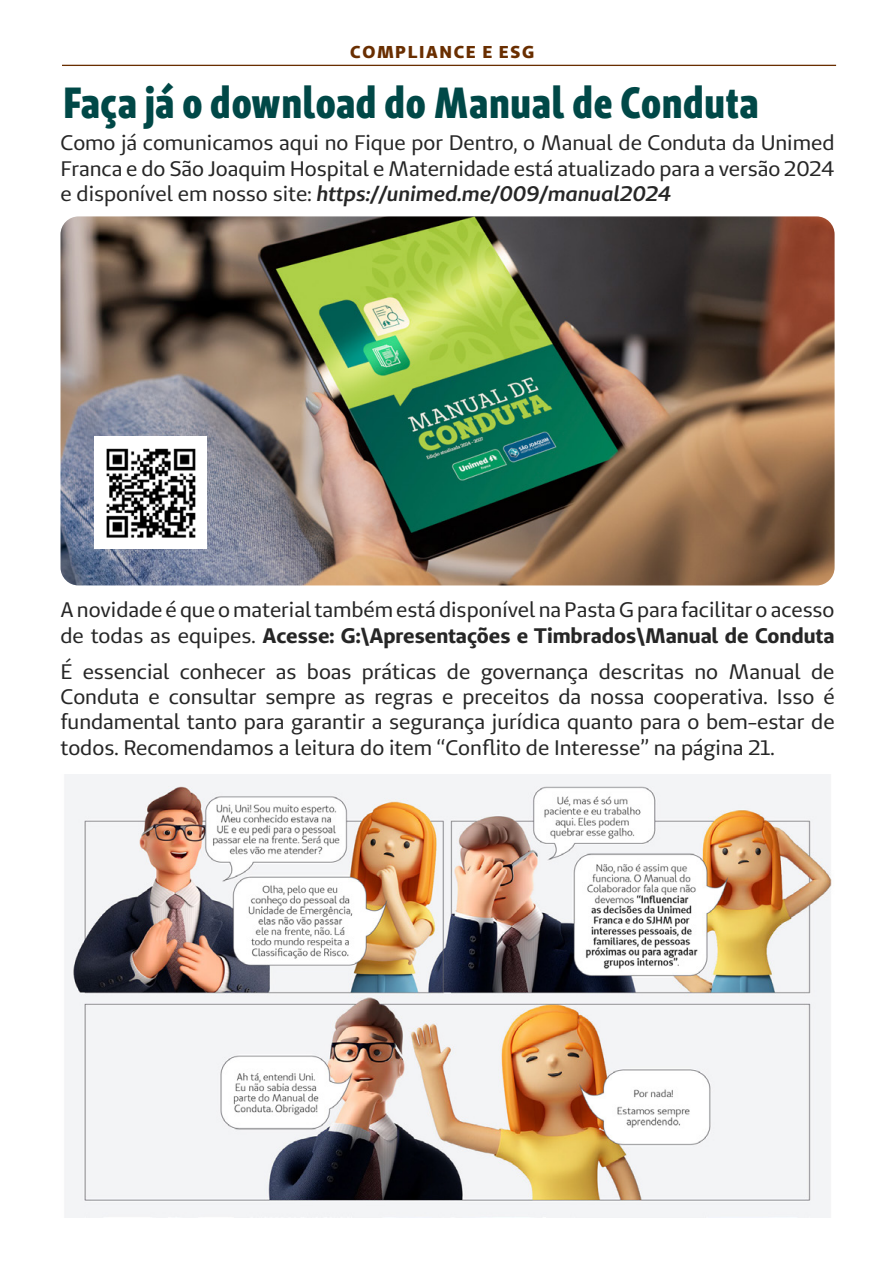
<style>
.page{position:relative;width:893px;height:1263px;background:#fff}
.page>*{position:absolute;margin:0;border:0;box-sizing:border-box;transform-origin:0 0}
.t1{font:condensed 43.5px "Unimed Sans 2020 Bold";color:#004847}
.t2{font:21px/25.5px "Unimed Sans";color:#262626;text-align:justify}
.t3{font:800 17.1px "Unimed Sans";letter-spacing:.09em;color:#692e00}
.s1{font-weight:600;font-style:italic}
.s2{font-weight:700}
</style>
<div class="page">
<hr style="left:62px;top:65px;width:774px;height:1px;background:#692e00">
<img style="left:61px;top:216px;width:774px;height:369px">
<img style="left:94px;top:437px;width:112px;height:112px">
<img style="left:65px;top:774px;width:767px;height:444px">
<p class="t3" style="left:350px;top:41px;width:186px">COMPLIANCE E ESG</p>
<h1 class="t1" style="left:62px;top:74px;width:698px">Faça já o download do Manual de Conduta</h1>
<p class="t2" style="left:61px;top:130px;width:776px">Como já comunicamos aqui no Fique por Dentro, o Manual de Conduta da Unimed Franca e do São Joaquim Hospital e Maternidade está atualizado para a versão 2024 e disponível em nosso site: <span class="s1">https://unimed.me/009/manual2024</span></p>
<p class="t2" style="left:61px;top:597px;width:775px">A novidade é que o material também está disponível na Pasta G para facilitar o acesso de todas as equipes. <span class="s2">Acesse: G:\Apresentações e Timbrados\Manual de Conduta</span></p>
<p class="t2" style="left:61px;top:659px;width:776px">É essencial conhecer as boas práticas de governança descritas no Manual de Conduta e consultar sempre as regras e preceitos da nossa cooperativa. Isso é fundamental tanto para garantir a segurança jurídica quanto para o bem-estar de todos. Recomendamos a leitura do item “Conflito de Interesse” na página 21.</p>
</div>
